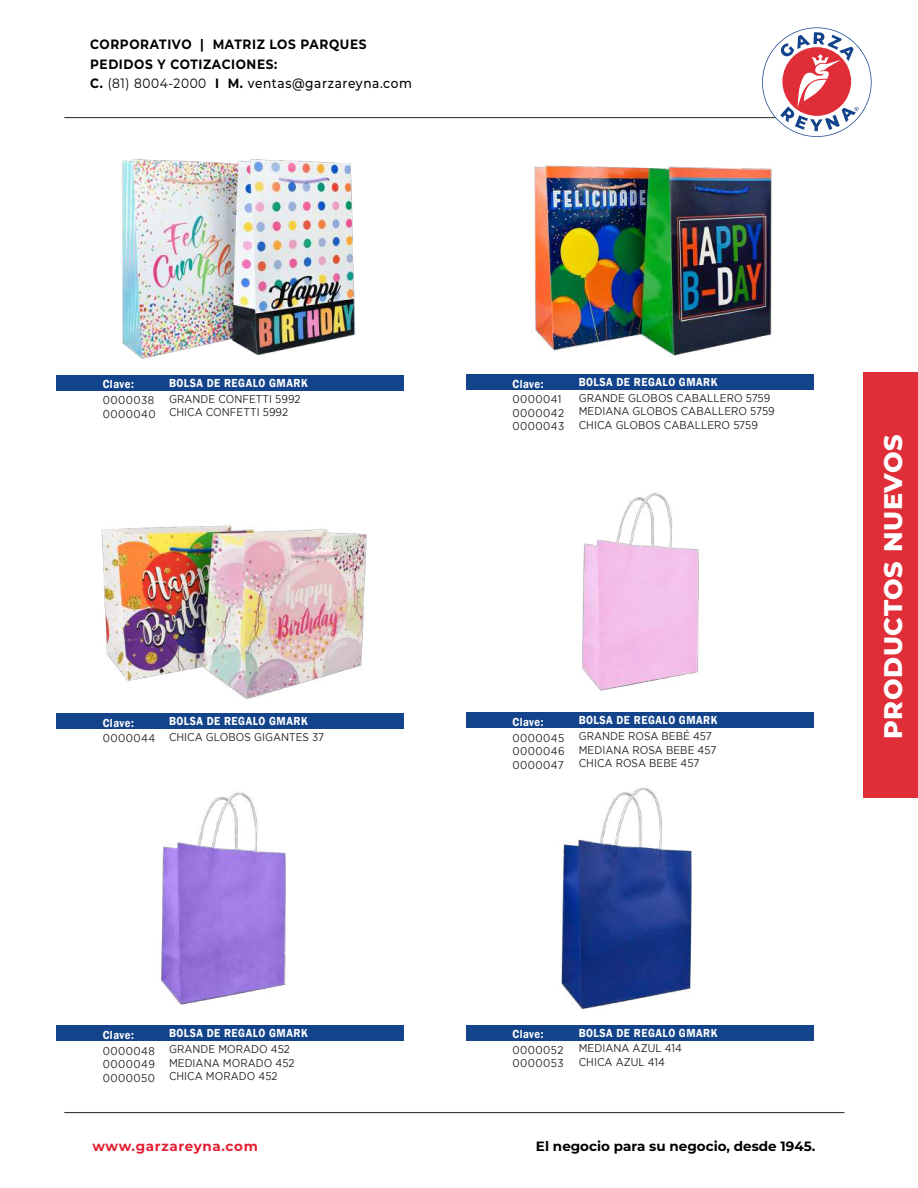
<style>
.page{position:relative;width:918px;height:1188px;background:#fff}
.page>*{position:absolute;margin:0;border:0;box-sizing:border-box;transform-origin:0 0}
.t1{font:800 25.5px "Montserrat";letter-spacing:.025em;color:#fff}
.t2{font:700 13.5px/19.8px "Montserrat";letter-spacing:.04em;color:#000;scale:.9 1}
.t3{font:700 13.5px "Montserrat";color:#000}
.t4{font:700 13.5px "Montserrat";letter-spacing:.05em;color:#e41e33}
.t5{font:600 12px "Franklin Gothic";letter-spacing:.045em;color:#fff;scale:.9 1}
.t6{font:11.25px/13.5px "Gotham";letter-spacing:.005em;color:#241f20;scale:.9 1}
.t7{font:11.25px/13.5px "Gotham";letter-spacing:.045em;color:#231f20;scale:.9 1}
.s1{font-weight:400}
.s2{font-weight:500}
.s3{color:#231f20}
</style>
<div class="page">
<div style="left:863px;top:373px;width:55px;height:425px;background:#e02e38"></div>
<hr style="left:64px;top:1112px;width:780px;height:1px;background:#3e3939">
<hr style="left:64px;top:117px;width:780px;height:1px;background:#3e3939">
<svg style="left:762px;top:27px;width:110px;height:110px"></svg>
<div style="left:57px;top:375px;width:347px;height:15px;background:#13448b"></div>
<div style="left:466px;top:374px;width:348px;height:16px;background:#13448b"></div>
<div style="left:57px;top:714px;width:347px;height:15px;background:#13448b"></div>
<div style="left:466px;top:713px;width:348px;height:15px;background:#13448b"></div>
<div style="left:57px;top:1026px;width:347px;height:15px;background:#13448b"></div>
<div style="left:466px;top:1025px;width:348px;height:15px;background:#13448b"></div>
<img style="left:122px;top:159px;width:234px;height:200px">
<img style="left:534px;top:165px;width:238px;height:191px">
<img style="left:96px;top:525px;width:280px;height:189px">
<img style="left:582px;top:493px;width:117px;height:198px">
<img style="left:161px;top:791px;width:125px;height:214px">
<img style="left:561px;top:787px;width:131px;height:223px">
<p class="t2" style="left:90px;top:33px;width:359px">CORPORATIVO | MATRIZ LOS PARQUES<br>PEDIDOS Y COTIZACIONES:<br>C. <span class="s1">(81) 8004-2000</span> I M. <span class="s2">ventas@garzareyna.com</span></p>
<p class="t5" style="left:103px;top:377px;width:36px">Clave:</p>
<p class="t5" style="left:169px;top:375px;width:156px">BOLSA DE REGALO GMARK</p>
<p class="t5" style="left:512px;top:376px;width:36px">Clave:</p>
<p class="t5" style="left:579px;top:375px;width:156px">BOLSA DE REGALO GMARK</p>
<p class="t7" style="left:103px;top:393px;width:60px">0000038<br>0000040</p>
<p class="t6" style="left:169px;top:392px;width:148px">GRANDE CONFETTI 5992<br>CHICA CONFETTI 5992</p>
<p class="t7" style="left:512px;top:392px;width:59px">0000041<br>0000042<br>0000043</p>
<p class="t6" style="left:579px;top:391px;width:219px">GRANDE GLOBOS CABALLERO 5759<br>MEDIANA GLOBOS CABALLERO 5759<br>CHICA GLOBOS CABALLERO 5759</p>
<p class="t5" style="left:103px;top:715px;width:36px">Clave:</p>
<p class="t5" style="left:169px;top:714px;width:156px">BOLSA DE REGALO GMARK</p>
<p class="t6" style="left:103px;top:730px;width:248px"><span class="s3">0000044</span> CHICA GLOBOS GIGANTES 37</p>
<p class="t5" style="left:512px;top:715px;width:36px">Clave:</p>
<p class="t5" style="left:579px;top:713px;width:156px">BOLSA DE REGALO GMARK</p>
<p class="t7" style="left:512px;top:731px;width:60px;text-align:justify">0000045<br>0000046<br>0000047</p>
<p class="t6" style="left:579px;top:729px;width:154px">GRANDE ROSA BEBÉ 457<br>MEDIANA ROSA BEBE 457<br>CHICA ROSA BEBE 457</p>
<h1 class="t1" style="left:874px;top:739px;width:306px;rotate:-90deg">PRODUCTOS NUEVOS</h1>
<p class="t5" style="left:103px;top:1027px;width:36px">Clave:</p>
<p class="t5" style="left:169px;top:1026px;width:156px">BOLSA DE REGALO GMARK</p>
<p class="t7" style="left:103px;top:1044px;width:60px;text-align:justify">0000048<br>0000049<br>0000050</p>
<p class="t6" style="left:169px;top:1042px;width:141px">GRANDE MORADO 452<br>MEDIANA MORADO 452<br>CHICA MORADO 452</p>
<p class="t5" style="left:512px;top:1027px;width:36px">Clave:</p>
<p class="t5" style="left:579px;top:1025px;width:156px">BOLSA DE REGALO GMARK</p>
<p class="t7" style="left:512px;top:1043px;width:58px">0000052<br>0000053</p>
<p class="t6" style="left:579px;top:1041px;width:116px">MEDIANA AZUL 414<br>CHICA AZUL 414</p>
<p class="t4" style="left:92px;top:1136px;width:167px">www.garzareyna.com</p>
<p class="t3" style="left:536px;top:1136px;width:281px">El negocio para su negocio, desde 1945.</p>
</div>
